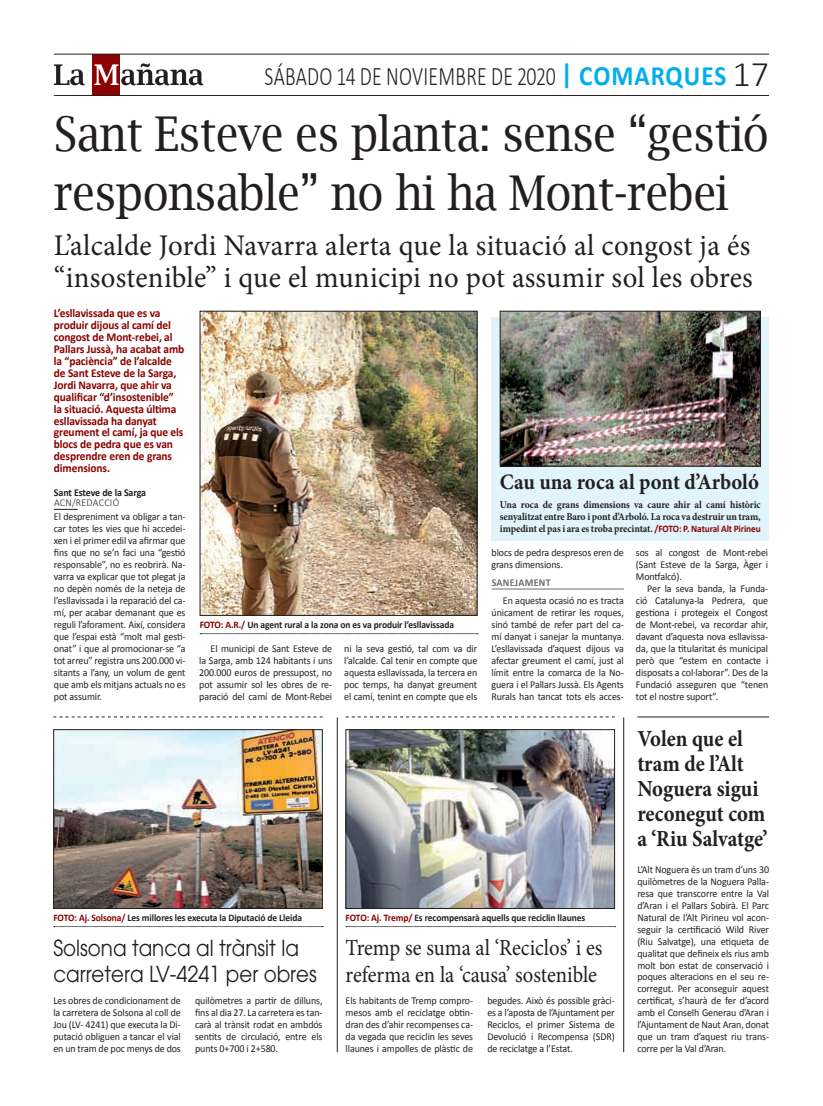
<style>
.page{position:relative;width:823px;height:1106px;background:#fff}
.page>*{position:absolute;margin:0;border:0;box-sizing:border-box;transform-origin:0 0}
.t1{font:48px/59px "Lucida Bright";letter-spacing:-.015em;color:#231f20;scale:.9 1}
.t2{font:30px/32px "Minion Pro";letter-spacing:.01em;color:#231f20;scale:.96 1}
.t3{font:300 26.8px "Calibri";letter-spacing:.015em;color:#231f20;scale:.74 1}
.t4{font:700 23px/25px "Minion Pro";color:#231f20;scale:.9 1}
.t5{font:23px/27.6px "Minion Pro";color:#231f20;scale:.9 1}
.t6{font:22px/26.4px "Avant Garde";color:#231f20;scale:.9 1}
.t7{font:700 22px "Minion Pro";color:#231f20;scale:.94 1}
.t8{font:700 12px/12px "Calibri";letter-spacing:-.01em;color:#8b0202;scale:.95 1}
.t9{font:10.5px/12px "Calibri";letter-spacing:-.01em;color:#231f20;text-align:justify;scale:.95 1}
.t10{font:700 10.5px/11.9px "Minion Pro";letter-spacing:-.01em;color:#231f20;text-align:justify;scale:.93 1}
.t11{font:700 10.5px/10px "Calibri";letter-spacing:-.015em;color:#231f20;scale:.95 1}
.t12{font:700 10px "Calibri";letter-spacing:-.01em;color:#231f20;scale:.95 1}
.s1{font-weight:700;font-size:28px;color:#00aeef}
.s2{font-size:36px}
.s3{font-weight:300}
.s4{font-family:"Calibri";font-size:10px;color:#8b0202}
.s5{font-weight:700;color:#6c6d70}
.s6{color:#8b0202}
</style>
<div class="page">
<div style="left:491px;top:317px;width:277px;height:224px;background:#e1f4fc"></div>
<svg style="left:54px;top:509px;width:24px;height:1px"></svg>
<div style="left:93px;top:54px;width:27px;height:41px;background:#8b0202"></div>
<svg style="left:94px;top:63px;width:109px;height:22px"></svg>
<svg style="left:54px;top:64px;width:31px;height:21px"></svg>
<hr style="left:54px;top:95px;width:714px;height:1px;background:#231f20">
<hr style="left:54px;top:54px;width:714px;height:1px;background:#231f20">
<svg style="left:200px;top:633px;width:278px;height:1px"></svg>
<img style="left:202px;top:313px;width:273px;height:300px">
<div style="left:200px;top:311px;width:277px;height:304px;border:1px solid #231f20"></div>
<svg style="left:53px;top:716px;width:269px;height:1px"></svg>
<svg style="left:345px;top:716px;width:269px;height:1px"></svg>
<svg style="left:54px;top:926px;width:269px;height:1px"></svg>
<svg style="left:346px;top:926px;width:269px;height:1px"></svg>
<img style="left:55px;top:731px;width:265px;height:175px">
<div style="left:53px;top:729px;width:269px;height:179px;border:1px solid #231f20"></div>
<img style="left:347px;top:731px;width:265px;height:175px">
<div style="left:345px;top:729px;width:269px;height:179px;border:1px solid #231f20"></div>
<hr style="left:622px;top:717px;width:1px;height:335px;background:#231f20">
<hr style="left:336px;top:717px;width:1px;height:335px;background:#231f20">
<img style="left:501px;top:313px;width:257px;height:151px">
<div style="left:499px;top:311px;width:261px;height:155px;border:1px solid #231f20"></div>
<hr style="left:491px;top:589px;width:132px;height:1px;background:#6c6d70">
<hr style="left:637px;top:716px;width:131px;height:1px;background:#231f20">
<p class="t3" style="left:264px;top:60px;width:683px">SÁBADO 14 DE NOVIEMBRE DE 2020 <span class="s1">| comarques</span> <span class="s2">17</span></p>
<p class="t1" style="left:54px;top:104px;width:795px">Sant Esteve es planta: sense “gestió responsable” no hi ha Mont-rebei</p>
<p class="t2" style="left:54px;top:229px;width:729px">L’alcalde Jordi Navarra alerta que la situació al congost ja és “insostenible” i que el municipi no pot assumir sol les obres</p>
<p class="t8" style="left:54px;top:307px;width:139px">L’esllavissada que es va produir dijous al camí del congost de Mont-rebei, al<br>Pallars Jussà, ha acabat amb la “paciència” de l’alcalde de Sant Esteve de la Sarga,<br>Jordi Navarra, que ahir va qualificar “d’insostenible” la situació. Aquesta última esllavissada ha danyat greument el camí, ja que els blocs de pedra que es van desprendre eren de grans dimensions.</p>
<p class="t11" style="left:54px;top:488px;width:99px">Sant Esteve de la Sarga<br><span class="s3">ACN/REDACCIÓ</span></p>
<p class="t9" style="left:54px;top:510px;width:140px">El despreniment va obligar a tan&shy;car totes les vies que hi accedei&shy;xen i el primer edil va afirmar que fins que no se’n faci una “gestió responsable”, no es reobrirà. Na&shy;varra va explicar que tot plegat ja no depèn només de la neteja de l’esllavissada i la reparació del ca&shy;mí, per acabar demanant que es reguli l’aforament. Així, considera que l’espai està “molt mal gesti&shy;onat” i que al promocionar-se “a tot arreu” registra uns 200.000 vi&shy;sitants a l’any, un volum de gent que amb els mitjans actuals no es pot assumir.</p>
<p class="t7" style="left:499px;top:467px;width:277px">Cau una roca al pont d’Arboló</p>
<p class="t10" style="left:499px;top:499px;width:282px">Una roca de grans dimensions va caure ahir al camí històric senyalitzat entre Baro i pont d’Arboló. La roca va destruir un tram, impedint el pas i ara es troba precintat. <span class="s4">/FOTO: P. Natural Alt Pirineu</span></p>
<p class="t9" style="left:491px;top:546px;width:141px">blocs de pedra despresos eren de grans dimensions.</p>
<p class="t9" style="left:502px;top:573px;width:129px;line-height:17.9px;text-indent:-11px"><span class="s5">sanejament<br></span>En aquesta ocasió no es tracta</p>
<p class="t9" style="left:491px;top:606px;width:141px">únicament de retirar les roques, sinó també de refer part del ca&shy;mí danyat i sanejar la muntanya.<br>L’esllavissada d’aquest dijous va afectar greument el camí, just al límit entre la comarca de la No&shy;guera i el Pallars Jussà. Els Agents Rurals han tancat tots els acces-</p>
<p class="t9" style="left:635px;top:546px;width:141px">sos al congost de Mont-rebei</p>
<p class="t9" style="left:635px;top:558px;width:141px">(Sant Esteve de la Sarga, Àger i</p>
<p class="t9" style="left:635px;top:570px;width:50px">Montfalcó).</p>
<p class="t9" style="left:647px;top:582px;width:129px">Per la seva banda, la Funda-</p>
<p class="t9" style="left:635px;top:594px;width:141px">ció Catalunya-la Pedrera, que</p>
<p class="t9" style="left:635px;top:606px;width:141px">gestiona i protegeix el Congost</p>
<p class="t9" style="left:635px;top:618px;width:141px">de Mont-rebei, va recordar ahir,</p>
<p class="t9" style="left:635px;top:630px;width:141px">davant d’aquesta nova esllavissa-</p>
<p class="t9" style="left:635px;top:642px;width:141px">da, que la titularitat és municipal</p>
<p class="t9" style="left:635px;top:654px;width:141px">però que “estem en contacte i</p>
<p class="t9" style="left:635px;top:666px;width:141px">disposats a col·laborar”. Des de la</p>
<p class="t9" style="left:635px;top:678px;width:141px">Fundació asseguren que “tenen</p>
<p class="t9" style="left:635px;top:690px;width:88px">tot el nostre suport”.</p>
<p class="t4" style="left:637px;top:725px;width:146px">Volen que el tram de l’Alt<br>Noguera sigui reconegut com a ‘Riu Salvatge’</p>
<p class="t9" style="left:637px;top:863px;width:140px">L’Alt Noguera és un tram d’uns 30 quilòmetres de la Noguera Palla&shy;resa que transcorre entre la Val d’Aran i el Pallars Sobirà. El Parc Natural de l’Alt Pirineu vol acon&shy;seguir la certificació Wild River (Riu Salvatge), una etiqueta de qualitat que defineix els rius amb molt bon estat de conservació i poques alteracions en el seu re&shy;corregut. Per aconseguir aquest certificat, s’haurà de fer d’acord amb el Conselh Generau d’Aran i l’Ajuntament de Naut Aran, donat que un tram d’aquest riu trans&shy;corre per la Val d’Aran.</p>
<p class="t12" style="left:200px;top:618px;width:269px"><span class="s6">FOTO: A.R./</span> Un agent rural a la zona on es va produir l’esllavissada</p>
<p class="t9" style="left:199px;top:642px;width:141px;text-indent:11px">El municipi de Sant Esteve de la Sarga, amb 124 habitants i uns 200.000 euros de pressupost, no pot assumir sol les obres de re&shy;paració del camí de Mont-Rebei</p>
<p class="t9" style="left:344px;top:642px;width:141px">ni la seva gestió, tal com va dir l’alcalde. Cal tenir en compte que aquesta esllavissada, la tercera en poc temps, ha danyat greument el camí, tenint en compte que els</p>
<p class="t12" style="left:53px;top:911px;width:263px"><span class="s6">FOTO: Aj. Solsona/</span> Les millores les executa la Diputació de Lleida</p>
<p class="t12" style="left:345px;top:911px;width:253px"><span class="s6">FOTO: Aj. Tremp/</span> Es recompensarà aquells que reciclin llaunes</p>
<p class="t6" style="left:53px;top:934px;width:294px">Solsona tanca al trànsit la carretera LV-4241 per obres</p>
<p class="t5" style="left:345px;top:933px;width:286px">Tremp se suma al ‘Reciclos’ i es referma en la ‘causa’ sostenible</p>
<p class="t9" style="left:53px;top:995px;width:136px">Les obres de condicionament de la carretera de Solsona al coll de Jou (LV- 4241) que executa la Di&shy;putació obliguen a tancar el vial en un tram de poc menys de dos</p>
<p class="t9" style="left:195px;top:994px;width:136px">quilòmetres a partir de dilluns, fins al dia 27. La carretera es tan&shy;carà al trànsit rodat en ambdós sentits de circulació, entre els punts 0+700 i 2+580.</p>
<p class="t9" style="left:345px;top:994px;width:136px">Els habitants de Tremp compro&shy;mesos amb el reciclatge obtin&shy;dran des d’ahir recompenses ca&shy;da vegada que reciclin les seves llaunes i ampolles de plàstic de</p>
<p class="t9" style="left:487px;top:994px;width:136px">begudes. Això és possible gràci&shy;es a l’aposta de l’Ajuntament per Reciclos, el primer Sistema de Devolució i Recompensa (SDR) de reciclatge a l’Estat.</p>
</div>
